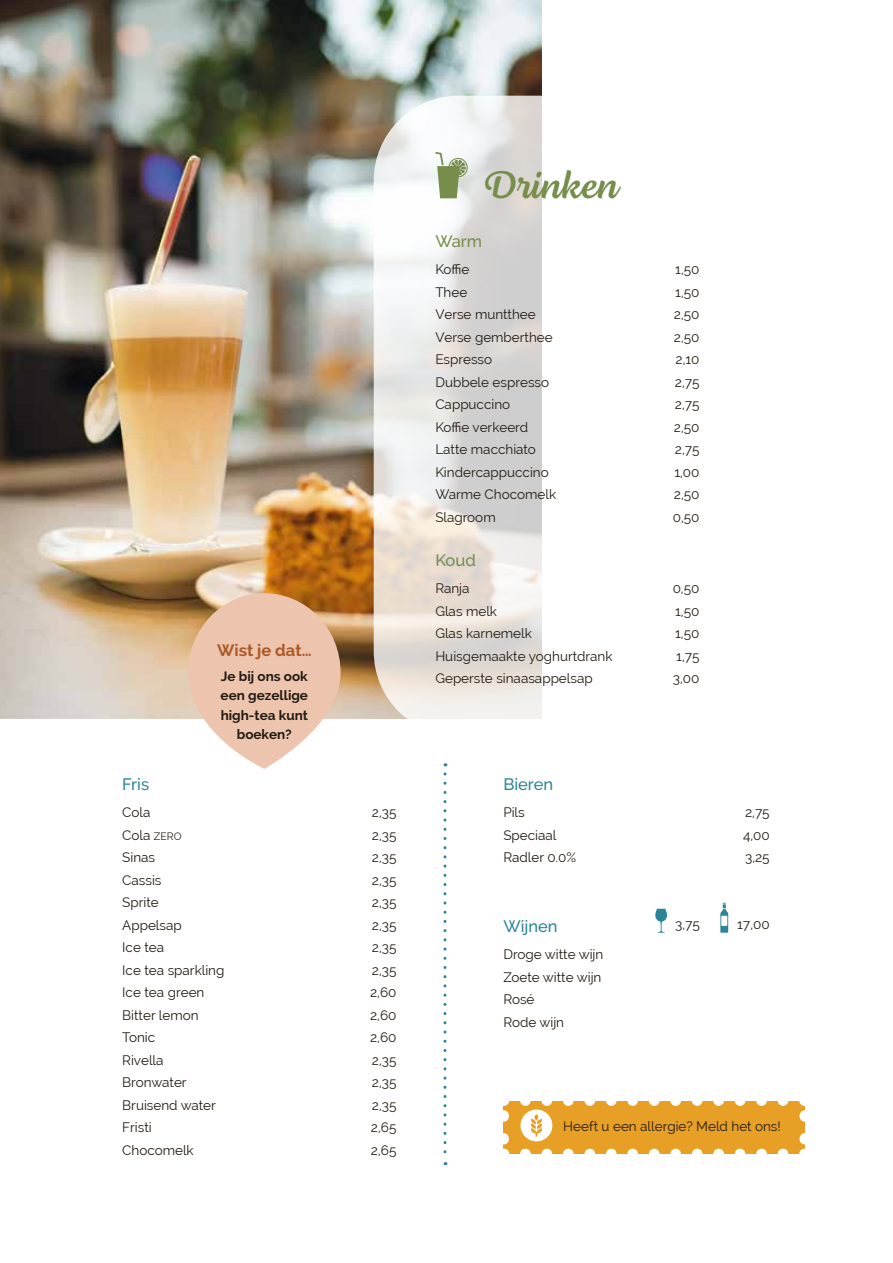
<style>
.page{position:relative;width:893px;height:1263px;background:#fff}
.page>*{position:absolute;margin:0;border:0;box-sizing:border-box;transform-origin:0 0}
.t1{font:39.45px "Lemongrass Script";color:#768d4b}
.t2{font:500 16.5px "Raleway";color:#2b8598}
.t3{font:700 16.5px "Raleway";color:#aa5824}
.t4{font:500 16.5px "Raleway";color:#768d4b}
.t5{font:13.5px/22.5px "Raleway";color:#221b13}
.t6{font:700 13.5px/19.5px "Raleway";color:#221b13;text-align:center}
.s1{font-size:10.5px}
</style>
<div class="page">
<img style="left:0;top:0;width:542px;height:718px">
<svg style="left:374px;top:96px;width:168px;height:623px"></svg>
<svg style="left:655px;top:909px;width:12px;height:24px"></svg>
<svg style="left:720px;top:903px;width:8px;height:30px"></svg>
<svg style="left:435px;top:152px;width:33px;height:46px"></svg>
<svg style="left:188px;top:593px;width:153px;height:176px"></svg>
<svg style="left:503px;top:1101px;width:302px;height:53px;background:#eaac41"></svg>
<svg style="left:443px;top:774px;width:3px;height:391px"></svg>
<p class="t2" style="left:122px;top:775px;width:28px">Fris</p>
<p class="t3" style="left:217px;top:641px;width:96px">Wist je dat…</p>
<p class="t6" style="left:221px;top:666px;width:89px">Je bij ons ook een gezellige high-tea kunt boeken?</p>
<p class="t5" style="left:122px;top:801px;width:104px">Cola<br>Cola <span class="s1">ZERO<br></span>Sinas<br>Cassis<br>Sprite<br>Appelsap<br>Ice tea<br>Ice tea sparkling<br>Ice tea green<br>Bitter lemon<br>Tonic<br>Rivella<br>Bronwater<br>Bruisend water<br>Fristi<br>Chocomelk</p>
<p class="t5" style="left:370px;top:801px;width:28px;text-align:justify">2,35<br>2,35<br>2,35<br>2,35<br>2,35<br>2,35<br>2,35<br>2,35<br>2,60<br>2,60<br>2,60<br>2,35<br>2,35<br>2,35<br>2,65<br>2,65</p>
<h1 class="t1" style="left:482px;top:162px;width:137px">Drinken</h1>
<p class="t4" style="left:435px;top:232px;width:48px">Warm</p>
<p class="t5" style="left:435px;top:258px;width:122px">Koffie<br>Thee<br>Verse muntthee<br>Verse gemberthee<br>Espresso<br>Dubbele espresso<br>Cappuccino<br>Koffie verkeerd<br>Latte macchiato<br>Kindercappuccino<br>Warme Chocomelk<br>Slagroom</p>
<p class="t4" style="left:435px;top:551px;width:42px">Koud</p>
<p class="t5" style="left:435px;top:577px;width:179px">Ranja<br>Glas melk<br>Glas karnemelk<br>Huisgemaakte yoghurtdrank<br>Geperste sinaasappelsap</p>
<p class="t2" style="left:503px;top:775px;width:51px">Bieren</p>
<p class="t5" style="left:503px;top:801px;width:74px">Pils<br>Speciaal<br>Radler 0.0%</p>
<p class="t2" style="left:503px;top:917px;width:56px">Wijnen</p>
<p class="t5" style="left:503px;top:943px;width:101px">Droge witte wijn<br>Zoete witte wijn<br>Rosé<br>Rode wijn</p>
<p class="t5" style="left:673px;top:258px;width:28px;text-align:justify">1,50<br>1,50<br>2,50<br>2,50<br>2,10<br>2,75<br>2,75<br>2,50<br>2,75<br>1,00<br>2,50<br>0,50</p>
<p class="t5" style="left:673px;top:577px;width:28px;text-align:justify">0,50<br>1,50<br>1,50<br>1,75<br>3,00</p>
<p class="t5" style="left:743px;top:801px;width:28px;text-align:justify">2,75<br>4,00<br>3,25</p>
<p class="t5" style="left:675px;top:913px;width:26px">3,75</p>
<p class="t5" style="left:737px;top:913px;width:34px">17,00</p>
<p class="t5" style="left:563px;top:1115px;width:219px">Heeft u een allergie? Meld het ons!</p>
</div>
